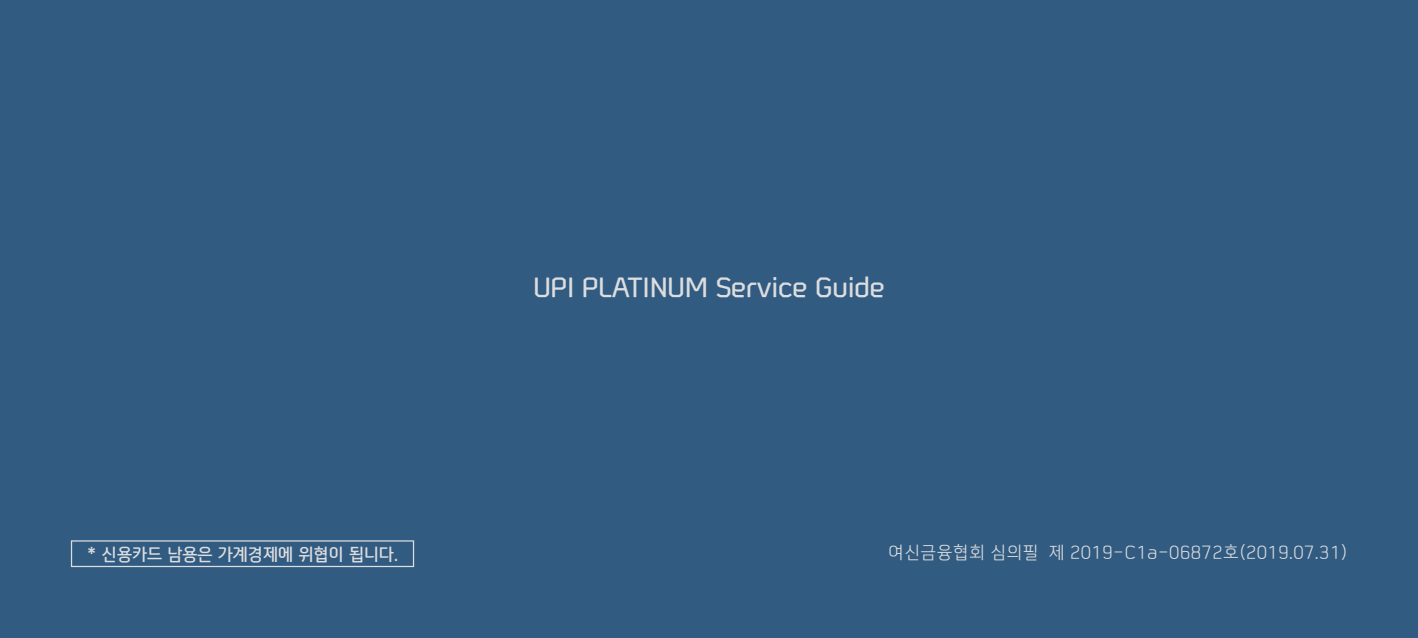
<style>
.page{position:relative;width:1418px;height:638px;background:#fff}
.page>*{position:absolute;margin:0;border:0;box-sizing:border-box;transform-origin:0 0}
.t1{font:26.25px "Shinhan Card M";color:#dcdddf}
.t2{font:17.5px "Shinhan Card Text";letter-spacing:.025em;color:#dcdddf}
.t3{font:17.5px "Shinhan Card M";color:#dcdddf}
</style>
<div class="page">
<div style="left:0;top:0;width:1417px;height:638px;background:#315b81"></div>
<svg style="left:70px;top:540px;width:345px;height:28px"></svg>
<h1 class="t1" style="left:533px;top:272px;width:352px">UPI PLATINUM Service Guide</h1>
<p class="t3" style="left:87px;top:544px;width:312px">* 신용카드 남용은 가계경제에 위협이 됩니다.</p>
<p class="t2" style="left:888px;top:541px;width:460px">여신금융협회 심의필 제 2019-C1a-06872호(2019.07.31)</p>
</div>
